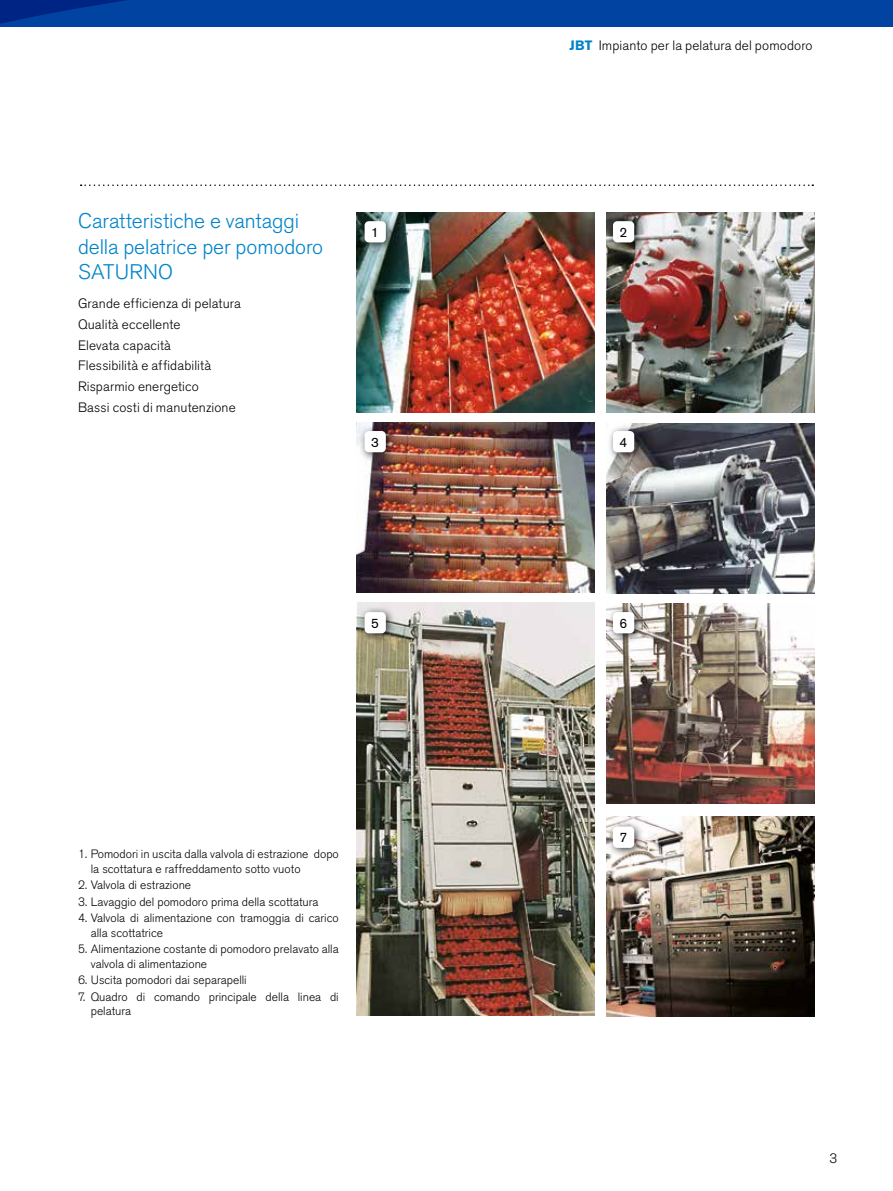
<style>
.page{position:relative;width:893px;height:1191px;background:#fff}
.page>*{position:absolute;margin:0;border:0;box-sizing:border-box;transform-origin:0 0}
.Titolo{font:300 21px/25.5px "Akzidenz Grotesk Pro";letter-spacing:-.005em;color:#0083ca}
.testo{font:300 13.5px "Akzidenz Grotesk Pro";letter-spacing:.01em;color:#000}
.t1{font:13.5px "Akzidenz Grotesk Pro";color:#000}
.t2{font:300 12px/14.4px "Akzidenz Grotesk Pro";color:#000}
.s1{font-weight:700;color:#0083ca}
</style>
<div class="page">
<div style="left:0;top:0;width:893px;height:27px;background:#0043a0"></div>
<svg style="left:81px;top:184px;width:732px;height:2px"></svg>
<img style="left:357px;top:213px;width:238px;height:199px">
<img style="left:357px;top:422px;width:238px;height:170px">
<img style="left:357px;top:602px;width:238px;height:413px">
<img style="left:607px;top:213px;width:208px;height:199px">
<img style="left:607px;top:423px;width:208px;height:170px">
<img style="left:607px;top:603px;width:208px;height:200px">
<img style="left:607px;top:816px;width:208px;height:200px">
<div style="left:358px;top:215px;width:38px;height:38px;background:#000;opacity:.75"></div>
<div style="left:365px;top:221px;width:21px;height:21px;background:#fff;border-radius:4px"></div>
<div style="left:358px;top:425px;width:38px;height:37px;background:#000;opacity:.75"></div>
<div style="left:365px;top:431px;width:21px;height:21px;background:#fff;border-radius:4px"></div>
<div style="left:607px;top:425px;width:38px;height:37px;background:#000;opacity:.75"></div>
<div style="left:613px;top:431px;width:21px;height:21px;background:#fff;border-radius:4px"></div>
<div style="left:607px;top:215px;width:38px;height:38px;background:#000;opacity:.75"></div>
<div style="left:613px;top:221px;width:21px;height:21px;background:#fff;border-radius:4px"></div>
<div style="left:358px;top:606px;width:38px;height:37px;background:#000;opacity:.75"></div>
<div style="left:365px;top:612px;width:21px;height:21px;background:#fff;border-radius:4px"></div>
<div style="left:607px;top:606px;width:38px;height:37px;background:#000;opacity:.75"></div>
<div style="left:613px;top:612px;width:21px;height:21px;background:#fff;border-radius:4px"></div>
<div style="left:607px;top:820px;width:38px;height:38px;background:#000;opacity:.75"></div>
<div style="left:613px;top:826px;width:21px;height:22px;background:#fff;border-radius:4px"></div>
<p class="testo" style="left:569px;top:37px;width:245px"><span class="s1">JBT</span> Impianto per la pelatura del pomodoro</p>
<p class="Titolo" style="left:78px;top:208px;width:247px">Caratteristiche e vantaggi della pelatrice per pomodoro<br>SATURNO</p>
<p class="testo" style="left:78px;top:295px;width:164px">Grande efficienza di pelatura</p>
<p class="testo" style="left:78px;top:315px;width:104px">Qualità eccellente</p>
<p class="testo" style="left:78px;top:336px;width:95px">Elevata capacità</p>
<p class="testo" style="left:78px;top:357px;width:135px">Flessibilità e affidabilità</p>
<p class="testo" style="left:78px;top:378px;width:122px">Risparmio energetico</p>
<p class="testo" style="left:78px;top:398px;width:159px">Bassi costi di manutenzione</p>
<p class="t1" style="left:371px;top:223px;width:9px">1</p>
<p class="t1" style="left:619px;top:223px;width:9px">2</p>
<p class="t1" style="left:371px;top:433px;width:9px">3</p>
<p class="t1" style="left:619px;top:433px;width:9px">4</p>
<p class="t1" style="left:371px;top:614px;width:9px">5</p>
<p class="t1" style="left:619px;top:614px;width:9px">6</p>
<p class="t2" style="left:91px;top:847px;width:250px;text-indent:-13px">1. Pomodori in uscita dalla valvola di estrazione dopo la scottatura e raffreddamento sotto vuoto</p>
<p class="t2" style="left:78px;top:878px;width:115px">2. Valvola di estrazione</p>
<p class="t2" style="left:78px;top:894px;width:242px">3. Lavaggio del pomodoro prima della scottatura</p>
<p class="t2" style="left:91px;top:911px;width:250px;text-indent:-13px">4. Valvola di alimentazione con tramoggia di carico alla scottatrice</p>
<p class="t2" style="left:91px;top:942px;width:249px;text-indent:-13px">5. Alimentazione costante di pomodoro prelavato alla valvola di alimentazione</p>
<p class="t2" style="left:78px;top:972px;width:170px">6. Uscita pomodori dai separapelli</p>
<p class="t2" style="left:91px;top:989px;width:249px;text-indent:-13px">7. Quadro di comando principale della linea di pelatura</p>
<p class="t1" style="left:619px;top:828px;width:9px">7</p>
<p class="testo" style="left:829px;top:1149px;width:9px">3</p>
</div>
